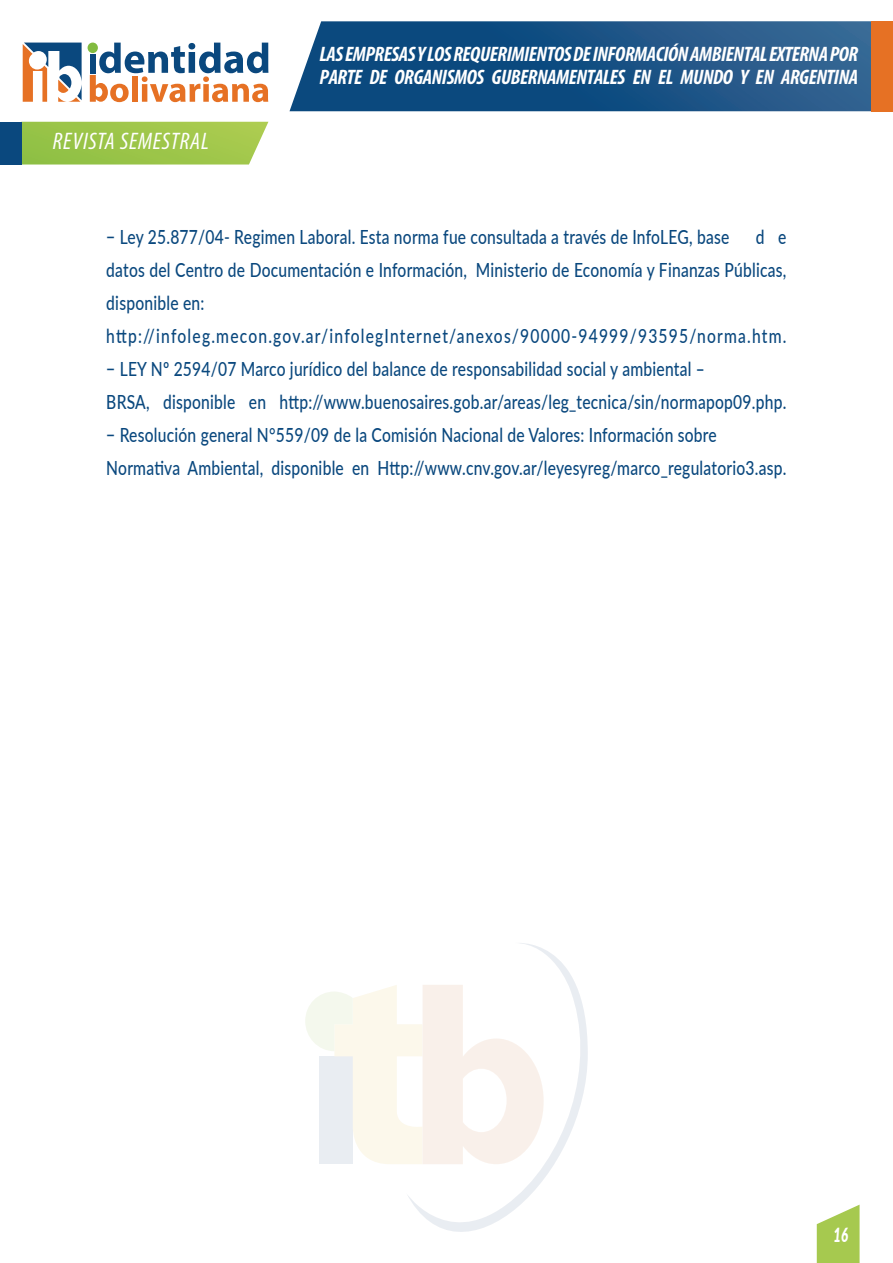
<style>
.page{position:relative;width:893px;height:1263px;background:#fff}
.page>*{position:absolute;margin:0;border:0;box-sizing:border-box;transform-origin:0 0}
.t1{font:italic condensed 24px "Myriad Pro";letter-spacing:.03em;color:#fff}
.t2{font:italic 700 condensed 21px/22.5px "Myriad Pro";letter-spacing:-.02em;color:#fff}
.t3{font:500 19.5px/33px "Lato";letter-spacing:.015em;color:#0a487e;scale:.8 1}
.t4{font:italic 900 19.5px "Lato";color:#fff;scale:.66 1}
</style>
<div class="page">
<svg style="left:290px;top:21px;width:582px;height:90px;background:#205788"></svg>
<div style="left:88px;top:43px;width:10px;height:10px;background:#82bb40;border-radius:5px"></div>
<svg style="left:90px;top:43px;width:178px;height:59px"></svg>
<svg style="left:23px;top:43px;width:59px;height:59px"></svg>
<svg style="left:21px;top:122px;width:247px;height:43px;background:#a1c752"></svg>
<div style="left:0;top:122px;width:21px;height:43px;background:#0a487e"></div>
<div style="left:872px;top:21px;width:21px;height:90px;background:#e67124"></div>
<svg style="left:817px;top:1204px;width:43px;height:59px"></svg>
<svg style="left:305px;top:985px;width:101px;height:179px"></svg>
<svg style="left:406px;top:943px;width:182px;height:289px"></svg>
<p class="t1" style="left:53px;top:127px;width:158px">REVISTA SEMESTRAL</p>
<p class="t2" style="left:320px;top:43px;width:540px">LAS EMPRESAS Y LOS REQUERIMIENTOS DE INFORMACIÓN AMBIENTAL EXTERNA POR<br>PARTE DE ORGANISMOS GUBERNAMENTALES EN EL MUNDO Y EN ARGENTINA</p>
<p class="t3" style="left:106px;top:220px;width:852px;text-indent:649px">d e datos del Centro de Documentación e Información, Ministerio de Economía y Finanzas Públicas, disponible en: http://infoleg.mecon.gov.ar/infolegInternet/anexos/90000-94999/93595/norma.htm. − LEY Nº 2594/07 Marco jurídico del balance de responsabilidad social y ambiental –<br>BRSA, disponible en http://www.buenosaires.gob.ar/areas/leg_tecnica/sin/normapop09.php. − Resolución general N°559/09 de la Comisión Nacional de Valores: Información sobre Normativa Ambiental, disponible en Http://www.cnv.gov.ar/leyesyreg/marco_regulatorio3.asp.</p>
<p class="t3" style="left:106px;top:220px;width:780px">− Ley 25.877/04- Regimen Laboral. Esta norma fue consultada a través de InfoLEG, base</p>
<p class="t4" style="left:833px;top:1220px;width:24px">16</p>
</div>
